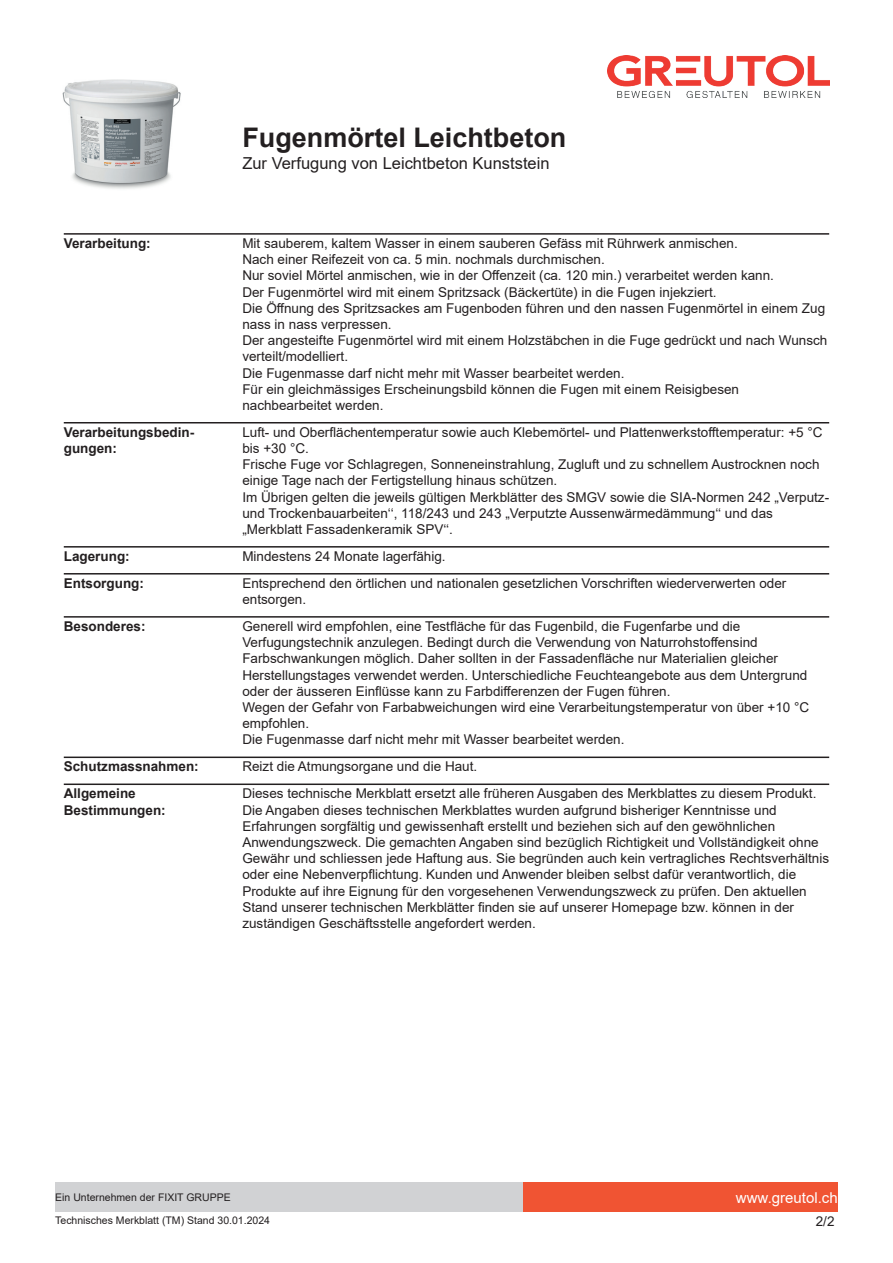
<style>
.page{position:relative;width:893px;height:1263px;background:#fff}
.page>*{position:absolute;margin:0;border:0;box-sizing:border-box;transform-origin:0 0}
.t1{font:700 27px "Arial";color:#231f20}
.t2{font:16.5px "Arial";color:#231f20}
.t3{font:15px "Arial";color:#fff}
.t4{font:13.5px/16.2px "Arial";color:#231f20}
.t5{font:700 13.5px/16.2px "Arial";color:#231f20}
.t6{font:10.5px "Arial";color:#231f20}
</style>
<div class="page">
<img style="left:62px;top:79px;width:119px;height:110px">
<img style="left:607px;top:55px;width:222px;height:43px">
<div style="left:523px;top:1182px;width:315px;height:30px;background:#f05433"></div>
<div style="left:55px;top:1182px;width:468px;height:30px;background:#d1d2d4"></div>
<hr style="left:64px;top:233px;width:765px;height:2px;background:#231f20">
<hr style="left:64px;top:422px;width:765px;height:1px;background:#231f20">
<hr style="left:64px;top:546px;width:765px;height:2px;background:#231f20">
<hr style="left:64px;top:573px;width:765px;height:1px;background:#231f20">
<hr style="left:64px;top:616px;width:765px;height:2px;background:#231f20">
<hr style="left:64px;top:756px;width:765px;height:2px;background:#231f20">
<hr style="left:64px;top:783px;width:765px;height:2px;background:#231f20">
<h1 class="t1" style="left:242px;top:119px;width:326px">Fugenmörtel Leichtbeton</h1>
<p class="t2" style="left:242px;top:152px;width:309px">Zur Verfugung von Leichtbeton Kunststein</p>
<p class="t5" style="left:64px;top:235px;width:89px">Verarbeitung:</p>
<p class="t4" style="left:242px;top:235px;width:587px">Mit sauberem, kaltem Wasser in einem sauberen Gefäss mit Rührwerk anmischen.<br>Nach einer Reifezeit von ca. 5 min. nochmals durchmischen.<br>Nur soviel Mörtel anmischen, wie in der Offenzeit (ca. 120 min.) verarbeitet werden kann.<br>Der Fugenmörtel wird mit einem Spritzsack (Bäckertüte) in die Fugen injekziert.<br>Die Öffnung des Spritzsackes am Fugenboden führen und den nassen Fugenmörtel in einem Zug nass in nass verpressen.<br>Der angesteifte Fugenmörtel wird mit einem Holzstäbchen in die Fuge gedrückt und nach Wunsch verteilt/modelliert.<br>Die Fugenmasse darf nicht mehr mit Wasser bearbeitet werden.<br>Für ein gleichmässiges Erscheinungsbild können die Fugen mit einem Reisigbesen nachbearbeitet werden.</p>
<p class="t5" style="left:64px;top:424px;width:132px">Verarbeitungsbedin&shy;gungen:</p>
<p class="t4" style="left:242px;top:424px;width:588px">Luft- und Oberflächentemperatur sowie auch Klebemörtel- und Plattenwerkstofftemperatur: +5 °C bis +30 °C.<br>Frische Fuge vor Schlagregen, Sonneneinstrahlung, Zugluft und zu schnellem Austrocknen noch einige Tage nach der Fertigstellung hinaus schützen.<br>Im Übrigen gelten die jeweils gültigen Merkblätter des SMGV sowie die SIA-Normen 242 „Verputz&shy;und Trockenbauarbeiten‘‘, 118/243 und 243 „Verputzte Aussenwärmedämmung‘‘ und das „Merkblatt Fassadenkeramik SPV‘‘.</p>
<p class="t5" style="left:64px;top:548px;width:68px">Lagerung:</p>
<p class="t4" style="left:242px;top:548px;width:205px">Mindestens 24 Monate lagerfähig.</p>
<p class="t5" style="left:64px;top:575px;width:82px">Entsorgung:</p>
<p class="t4" style="left:242px;top:575px;width:546px">Entsprechend den örtlichen und nationalen gesetzlichen Vorschriften wiederverwerten oder entsorgen.</p>
<p class="t5" style="left:64px;top:618px;width:83px">Besonderes:</p>
<p class="t4" style="left:242px;top:618px;width:568px">Generell wird empfohlen, eine Testfläche für das Fugenbild, die Fugenfarbe und die Verfugungstechnik anzulegen. Bedingt durch die Verwendung von Naturrohstoffensind Farbschwankungen möglich. Daher sollten in der Fassadenfläche nur Materialien gleicher Herstellungstages verwendet werden. Unterschiedliche Feuchteangebote aus dem Untergrund oder der äusseren Einflüsse kann zu Farbdifferenzen der Fugen führen.<br>Wegen der Gefahr von Farbabweichungen wird eine Verarbeitungstemperatur von über +10 °C empfohlen.<br>Die Fugenmasse darf nicht mehr mit Wasser bearbeitet werden.</p>
<p class="t5" style="left:64px;top:759px;width:137px">Schutzmassnahmen:</p>
<p class="t4" style="left:242px;top:758px;width:236px">Reizt die Atmungsorgane und die Haut.</p>
<p class="t5" style="left:64px;top:786px;width:104px">Allgemeine<br>Bestimmungen:</p>
<p class="t4" style="left:242px;top:785px;width:588px">Dieses technische Merkblatt ersetzt alle früheren Ausgaben des Merkblattes zu diesem Produkt.<br>Die Angaben dieses technischen Merkblattes wurden aufgrund bisheriger Kenntnisse und Erfahrungen sorgfältig und gewissenhaft erstellt und beziehen sich auf den gewöhnlichen Anwendungszweck. Die gemachten Angaben sind bezüglich Richtigkeit und Vollständigkeit ohne Gewähr und schliessen jede Haftung aus. Sie begründen auch kein vertragliches Rechtsverhältnis oder eine Nebenverpflichtung. Kunden und Anwender bleiben selbst dafür verantwortlich, die Produkte auf ihre Eignung für den vorgesehenen Verwendungszweck zu prüfen. Den aktuellen Stand unserer technischen Merkblätter finden sie auf unserer Homepage bzw. können in der zuständigen Geschäftsstelle angefordert werden.</p>
<p class="t6" style="left:55px;top:1190px;width:177px">Ein Unternehmen der FIXIT GRUPPE</p>
<p class="t3" style="left:736px;top:1187px;width:103px">www.greutol.ch</p>
<p class="t6" style="left:55px;top:1213px;width:216px">Technisches Merkblatt (TM) Stand 30.01.2024</p>
<p class="t4" style="left:816px;top:1213px;width:20px">2/2</p>
</div>
